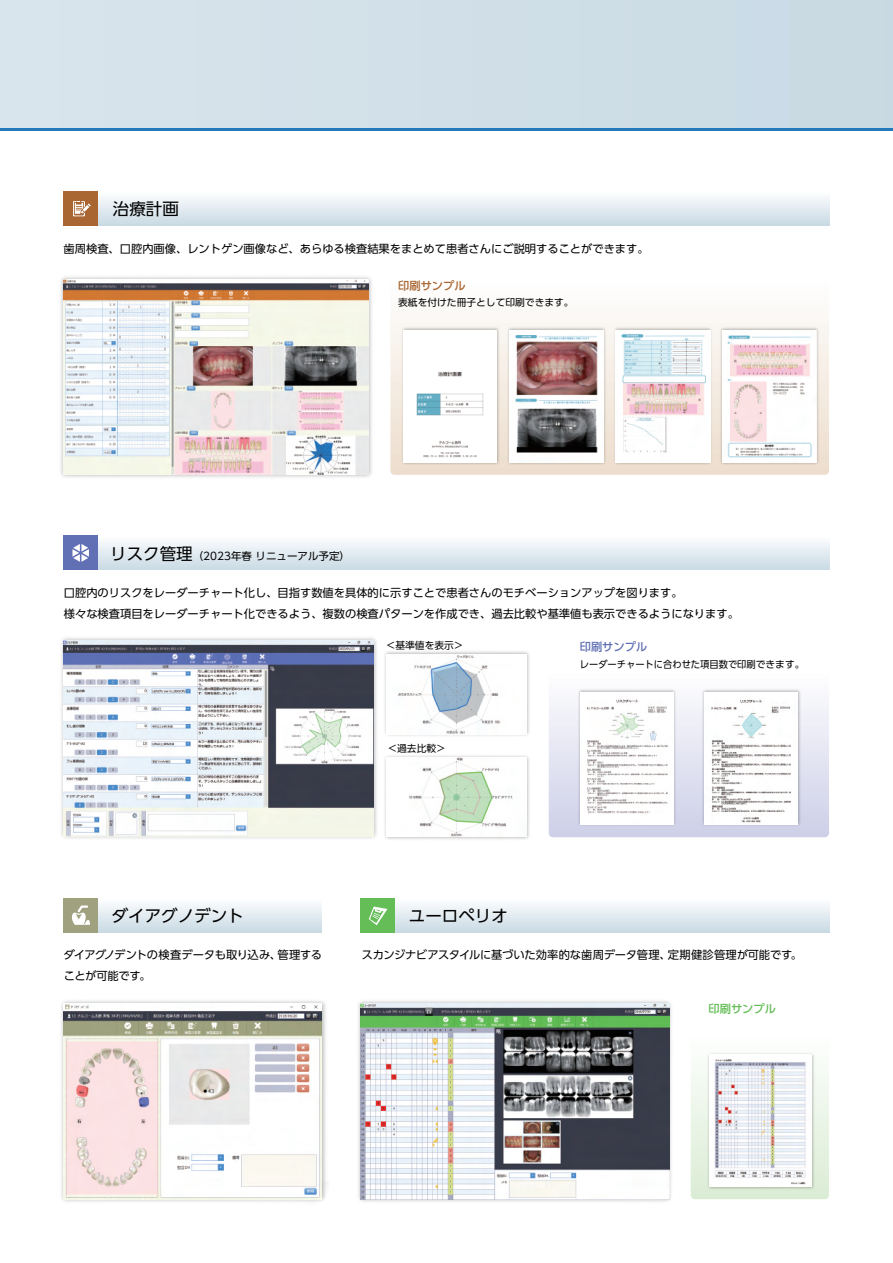
<style>
.page{position:relative;width:893px;height:1263px;background:#fff}
.page>*{position:absolute;margin:0;border:0;box-sizing:border-box;transform-origin:0 0}
.t1{font:16.5px "UD Shin Go Pro";color:#000}
.t2{font:11.25px/21px "UD Shin Go Pro";color:#000}
.t3{font:11.25px/21px "UD Shin Go Pro";letter-spacing:-.02em;color:#000}
.t4{font:500 11.25px "UD Shin Go Pro";color:#a96632}
.t5{font:500 11.25px "UD Shin Go Pro";color:#6170b5}
.t6{font:500 11.25px "UD Shin Go Pro";color:#64bd57}
.t7{font:10.5px "UD Shin Go Pro";color:#000}
.t8{font:9.75px "UD Shin Go Pro";color:#000}
.t9{font:9.75px "UD Shin Go Pro";color:#000;scale:.95 1}
.s1{font-size:16.5px}
</style>
<div class="page">
<div style="left:0;top:0;width:893px;height:128px;background:#d1e0e8"></div>
<hr style="left:0;top:128px;width:893px;height:3px;background:#2379b9">
<div style="left:97px;top:191px;width:732px;height:34px;background:linear-gradient(to bottom,#fffffe,#cbdce5)"></div>
<div style="left:64px;top:191px;width:34px;height:34px;background:#a96632"></div>
<svg style="left:73px;top:201px;width:18px;height:15px"></svg>
<img style="left:60px;top:277px;width:312px;height:200px">
<img style="left:64px;top:279px;width:304px;height:196px">
<svg style="left:390px;top:319px;width:439px;height:156px"></svg>
<img style="left:399px;top:326px;width:102px;height:140px">
<img style="left:404px;top:330px;width:93px;height:132px">
<img style="left:506px;top:326px;width:101px;height:140px">
<img style="left:510px;top:330px;width:93px;height:132px">
<img style="left:612px;top:326px;width:102px;height:140px">
<img style="left:616px;top:330px;width:94px;height:132px">
<img style="left:719px;top:326px;width:101px;height:140px">
<img style="left:723px;top:330px;width:93px;height:132px">
<img style="left:61px;top:1001px;width:266px;height:201px">
<img style="left:64px;top:1003px;width:258px;height:196px">
<div style="left:97px;top:898px;width:225px;height:34px;background:linear-gradient(to bottom,#fdfefe,#ccdce5)"></div>
<div style="left:64px;top:898px;width:34px;height:34px;background:#9fa17f"></div>
<svg style="left:71px;top:905px;width:19px;height:20px"></svg>
<div style="left:394px;top:898px;width:435px;height:34px;background:linear-gradient(to bottom,#fdfefe,#ccdce5)"></div>
<div style="left:361px;top:898px;width:34px;height:34px;background:#64bd57"></div>
<svg style="left:369px;top:906px;width:18px;height:19px"></svg>
<div style="left:95px;top:536px;width:734px;height:34px;background:linear-gradient(to bottom,#fefefd,#cadbe5)"></div>
<div style="left:64px;top:536px;width:34px;height:34px;background:#6170b5"></div>
<svg style="left:72px;top:544px;width:17px;height:18px"></svg>
<img style="left:61px;top:638px;width:316px;height:200px">
<img style="left:64px;top:641px;width:310px;height:195px">
<img style="left:385px;top:651px;width:144px;height:85px">
<img style="left:386px;top:654px;width:141px;height:80px">
<img style="left:385px;top:755px;width:144px;height:85px">
<img style="left:386px;top:757px;width:141px;height:79px">
<svg style="left:549px;top:704px;width:280px;height:133px"></svg>
<img style="left:576px;top:689px;width:102px;height:139px">
<img style="left:581px;top:692px;width:93px;height:132px">
<img style="left:701px;top:689px;width:101px;height:139px">
<img style="left:705px;top:692px;width:93px;height:132px">
<img style="left:358px;top:1001px;width:314px;height:201px">
<img style="left:361px;top:1003px;width:308px;height:196px">
<svg style="left:691px;top:1072px;width:138px;height:127px"></svg>
<img style="left:705px;top:1053px;width:111px;height:138px">
<img style="left:709px;top:1054px;width:102px;height:132px">
<h1 class="t1" style="left:113px;top:195px;width:67px">治療計画</h1>
<p class="t2" style="left:64px;top:238px;width:586px">歯周検査、口腔内画像、レントゲン画像など、あらゆる検査結果をまとめて患者さんにご説明することができます。</p>
<p class="t4" style="left:398px;top:276px;width:69px">印刷サンプル</p>
<p class="t8" style="left:398px;top:295px;width:177px">表紙を付けた冊子として印刷できます。</p>
<p class="t7" style="left:110px;top:548px;width:241px"><span class="s1">リスク管理</span>（2023年春 リニューアル予定）</p>
<p class="t2" style="left:64px;top:582px;width:677px">口腔内のリスクをレーダーチャート化し、目指す数値を具体的に示すことで患者さんのモチベーションアップを図ります。<br>様々な検査項目をレーダーチャート化できるよう、複数の検査パターンを作成でき、過去比較や基準値も表示できるようになります。</p>
<p class="t8" style="left:386px;top:637px;width:79px">＜基準値を表示＞</p>
<p class="t8" style="left:387px;top:740px;width:60px">＜過去比較＞</p>
<p class="t5" style="left:580px;top:638px;width:69px">印刷サンプル</p>
<p class="t9" style="left:580px;top:656px;width:238px">レーダーチャートに合わせた項目数で印刷できます。</p>
<h1 class="t1" style="left:112px;top:902px;width:133px">ダイアグノデント</h1>
<p class="t3" style="left:64px;top:944px;width:260px">ダイアグノデントの検査データも取り込み、管理することが可能です。</p>
<h1 class="t1" style="left:409px;top:902px;width:100px">ユーロペリオ</h1>
<p class="t2" style="left:362px;top:944px;width:442px">スカンジナビアスタイルに基づいた効率的な歯周データ管理、定期健診管理が可能です。</p>
<p class="t6" style="left:708px;top:1000px;width:69px">印刷サンプル</p>
</div>
